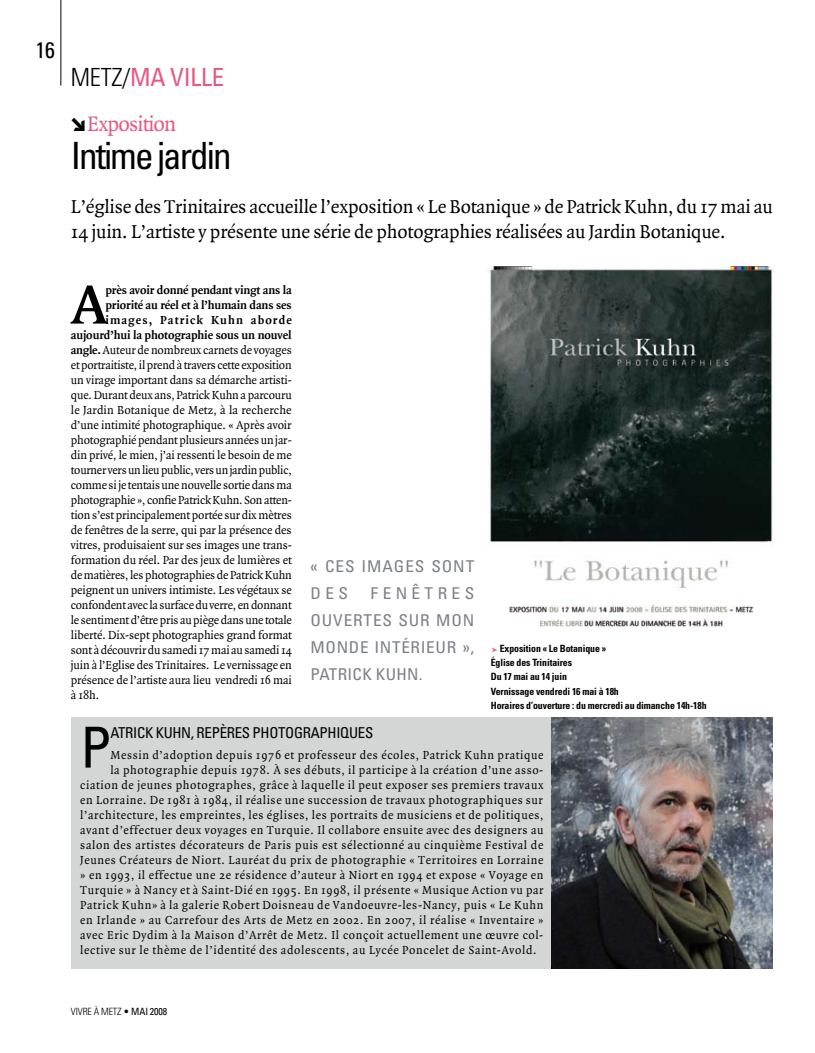
<style>
.page{position:relative;width:815px;height:1053px;background:#fff}
.page>*{position:absolute;margin:0;border:0;box-sizing:border-box;transform-origin:0 0}
.t1{font:700 59.25px "Quadraat";color:#000}
.t2{font:condensed 56.5px "Univers";color:#000}
.t3{font:condensed 37.5px "Univers";letter-spacing:-.055em;color:#000}
.t4{font:condensed 25px "Univers";letter-spacing:-.01em;color:#e85882}
.t5{font:22.5px "Quadraat";letter-spacing:-.04em;color:#e85882}
.t6{font:condensed 22.5px "Univers";color:#000}
.t7{font:20px/25px "Quadraat";letter-spacing:-.01em;color:#000}
.t8{font:condensed 16.25px "Univers";color:#7d8088;scale:1.06 1}
.t9{font:condensed 16.25px "Univers";color:#7d8088;scale:1.05 1}
.t10{font:condensed 15px "Univers";color:#000}
.t11{font:12.5px "Quadraat";letter-spacing:.05em;color:#000}
.t12{font:12.5px "Quadraat";letter-spacing:-.01em;color:#000}
.t13{font:12.5px "Quadraat";letter-spacing:-.015em;color:#000}
.t14{font:12.5px "Quadraat";letter-spacing:-.005em;color:#000}
.t15{font:700 12.5px "Quadraat";letter-spacing:-.005em;color:#000}
.t16{font:12.5px "Quadraat";letter-spacing:-.02em;color:#000}
.t17{font:12.5px "Quadraat";letter-spacing:.01em;color:#000}
.t18{font:700 condensed 10px/14.2px "Univers";letter-spacing:-.01em;color:#000}
.t19{font:300 condensed 10px "Univers";letter-spacing:-.01em;color:#000}
.t20{font:condensed 10px "Univers";color:#000}
.s1{font-weight:300;color:#000}
.s2{font-family:"Fleches Left Right";color:#000}
.s3{font-weight:700}
.s4{font-family:"Fleches Left Right";font-weight:400;font-stretch:normal;color:#e85882}
.s5{font-weight:400}
</style>
<div class="page">
<hr style="left:61px;top:0;width:1px;height:86px;background:#000">
<div style="left:71px;top:717px;width:701px;height:251px;background:#d4d5d5"></div>
<img style="left:487px;top:266px;width:287px;height:361px">
<img style="left:552px;top:717px;width:220px;height:251px">
<h3 class="t6" style="left:35px;top:35px;width:20px">16</h3>
<h3 class="t4" style="left:71px;top:61px;width:155px"><span class="s1">METZ/</span>MA VILLE</h3>
<h3 class="t5" style="left:71px;top:112px;width:107px"><span class="s2">c</span>Exposition</h3>
<h3 class="t3" style="left:71px;top:132px;width:162px">INTIME JARDIN</h3>
<h3 class="t7" style="left:71px;top:195px;width:703px">L’église des Trinitaires accueille l’exposition « Le Botanique » de Patrick Kuhn, du 17 mai au<br>14 juin. L’artiste y présente une série de photographies réalisées au Jardin Botanique.</h3>
<h1 class="t1" style="left:71px;top:274px;width:38px">A</h1>
<p class="t15" style="left:105px;top:283px;width:188px">près avoir donné pendant vingt ans la</p>
<p class="t15" style="left:105px;top:298px;width:188px">priorité au réel et à l’humain dans ses</p>
<p class="t15" style="left:105px;top:313px;width:188px">images, Patrick Kuhn aborde</p>
<p class="t15" style="left:71px;top:328px;width:222px">aujourd’hui la photographie sous un nouvel</p>
<p class="t12" style="left:71px;top:343px;width:222px"><span class="s3">angle.</span> Auteur de nombreux carnets de voyages</p>
<p class="t13" style="left:71px;top:358px;width:222px">et portraitiste, il prend à travers cette exposition</p>
<p class="t14" style="left:71px;top:373px;width:222px">un virage important dans sa démarche artisti-</p>
<p class="t12" style="left:71px;top:388px;width:222px">que. Durant deux ans, Patrick Kuhn a parcouru</p>
<p class="t17" style="left:71px;top:403px;width:222px">le Jardin Botanique de Metz, à la recherche</p>
<p class="t14" style="left:71px;top:418px;width:222px">d’une intimité photographique. « Après avoir</p>
<p class="t12" style="left:71px;top:433px;width:222px">photographié pendant plusieurs années un jar-</p>
<p class="t12" style="left:71px;top:448px;width:222px">din privé, le mien, j’ai ressenti le besoin de me</p>
<p class="t16" style="left:71px;top:463px;width:222px">tourner vers un lieu public, vers un jardin public,</p>
<p class="t13" style="left:71px;top:478px;width:222px">comme si je tentais une nouvelle sortie dans ma</p>
<p class="t13" style="left:71px;top:493px;width:222px">photographie », confie Patrick Kuhn. Son atten-</p>
<p class="t12" style="left:71px;top:508px;width:222px">tion s’est principalement portée sur dix mètres</p>
<p class="t12" style="left:71px;top:523px;width:222px">de fenêtres de la serre, qui par la présence des</p>
<p class="t14" style="left:71px;top:538px;width:222px">vitres, produisaient sur ses images une trans-</p>
<p class="t14" style="left:71px;top:553px;width:223px">formation du réel. Par des jeux de lumières et</p>
<p class="t13" style="left:71px;top:568px;width:223px">de matières, les photographies de Patrick Kuhn</p>
<p class="t12" style="left:71px;top:583px;width:223px">peignent un univers intimiste. Les végétaux se</p>
<p class="t13" style="left:71px;top:598px;width:222px">confondent avec la surface du verre, en donnant</p>
<p class="t13" style="left:71px;top:613px;width:223px">le sentiment d’être pris au piège dans une totale</p>
<p class="t14" style="left:71px;top:628px;width:223px">liberté. Dix-sept photographies grand format</p>
<p class="t12" style="left:71px;top:643px;width:223px">sont à découvrir du samedi 17 mai au samedi 14</p>
<p class="t12" style="left:71px;top:658px;width:223px">juin à l’Eglise des Trinitaires. Le vernissage en</p>
<p class="t12" style="left:71px;top:673px;width:222px">présence de l’artiste aura lieu vendredi 16 mai</p>
<p class="t11" style="left:71px;top:688px;width:30px">à 18h.</p>
<h3 class="t8" style="left:311px;top:556px;width:59px">« CES IMAGES</h3>
<h3 class="t8" style="left:431px;top:556px;width:11px">SONT</h3>
<h3 class="t8" style="left:311px;top:583px;width:13px">DES</h3>
<h3 class="t8" style="left:371px;top:583px;width:12px">FEN</h3>
<h3 class="t8" style="left:412px;top:583px;width:25px">Ê TRES</h3>
<h3 class="t8" style="left:311px;top:610px;width:11px">OUVERTES</h3>
<h3 class="t8" style="left:398px;top:610px;width:11px">SUR</h3>
<h3 class="t8" style="left:436px;top:610px;width:13px">MON</h3>
<h3 class="t8" style="left:311px;top:637px;width:12px">MONDE</h3>
<h3 class="t8" style="left:374px;top:637px;width:10px">INTÉRIEUR</h3>
<h3 class="t8" style="left:462px;top:637px;width:13px">»,</h3>
<h3 class="t9" style="left:311px;top:663px;width:18px">PATRIC</h3>
<h3 class="t9" style="left:362px;top:663px;width:24px">K KUHN</h3>
<h3 class="t9" style="left:419px;top:663px;width:5px">.</h3>
<p class="t18" style="left:491px;top:641px;width:217px"><span class="s4">z</span> Exposition « Le Botanique »<br>Église des Trinitaires<br>Du 17 mai au 14 juin<br>Vernissage vendredi 16 mai à 18h<br>Horaires d’ouverture : du mercredi au dimanche 14h-18h</p>
<h2 class="t2" style="left:80px;top:711px;width:33px">P</h2>
<p class="t10" style="left:110px;top:722px;width:8px">ATRIC</p>
<p class="t10" style="left:145px;top:722px;width:20px">K KUHN</p>
<p class="t10" style="left:191px;top:722px;width:71px">, REPÈRES PHOTOGRAPHI</p>
<p class="t10" style="left:340px;top:722px;width:18px">QUES</p>
<p class="t11" style="left:110px;top:748px;width:435px">Messin d’adoption depuis 1976 et professeur des écoles, Patrick Kuhn pratique</p>
<p class="t11" style="left:110px;top:763px;width:434px">la photographie depuis 1978. À ses débuts, il participe à la création d’une asso-</p>
<p class="t11" style="left:80px;top:778px;width:465px">ciation de jeunes photographes, grâce à laquelle il peut exposer ses premiers travaux</p>
<p class="t11" style="left:80px;top:793px;width:464px">en Lorraine. De 1981 à 1984, il réalise une succession de travaux photographiques sur</p>
<p class="t11" style="left:80px;top:808px;width:465px">l’architecture, les empreintes, les églises, les portraits de musiciens et de politiques,</p>
<p class="t11" style="left:80px;top:823px;width:465px">avant d’effectuer deux voyages en Turquie. Il collabore ensuite avec des designers au</p>
<p class="t11" style="left:80px;top:838px;width:465px">salon des artistes décorateurs de Paris puis est sélectionné au cinquième Festival de</p>
<p class="t11" style="left:80px;top:853px;width:465px">Jeunes Créateurs de Niort. Lauréat du prix de photographie « Territoires en Lorraine</p>
<p class="t11" style="left:80px;top:868px;width:465px">» en 1993, il effectue une 2e résidence d’auteur à Niort en 1994 et expose « Voyage en</p>
<p class="t11" style="left:80px;top:883px;width:465px">Turquie » à Nancy et à Saint-Dié en 1995. En 1998, il présente « Musique Action vu par</p>
<p class="t11" style="left:80px;top:898px;width:465px">Patrick Kuhn» à la galerie Robert Doisneau de Vandoeuvre-les-Nancy, puis « Le Kuhn</p>
<p class="t11" style="left:80px;top:913px;width:465px">en Irlande » au Carrefour des Arts de Metz en 2002. En 2007, il réalise « Inventaire »</p>
<p class="t11" style="left:80px;top:928px;width:464px">avec Eric Dydim à la Maison d’Arrêt de Metz. Il conçoit actuellement une œuvre col-</p>
<p class="t11" style="left:80px;top:943px;width:458px">lective sur le thème de l’identité des adolescents, au Lycée Poncelet de Saint-Avold.</p>
<p class="t19" style="left:71px;top:1005px;width:67px">VIVRE À METZ • <span class="s5">MAI</span></p>
<p class="t20" style="left:150px;top:1004px;width:19px">2008</p>
</div>
